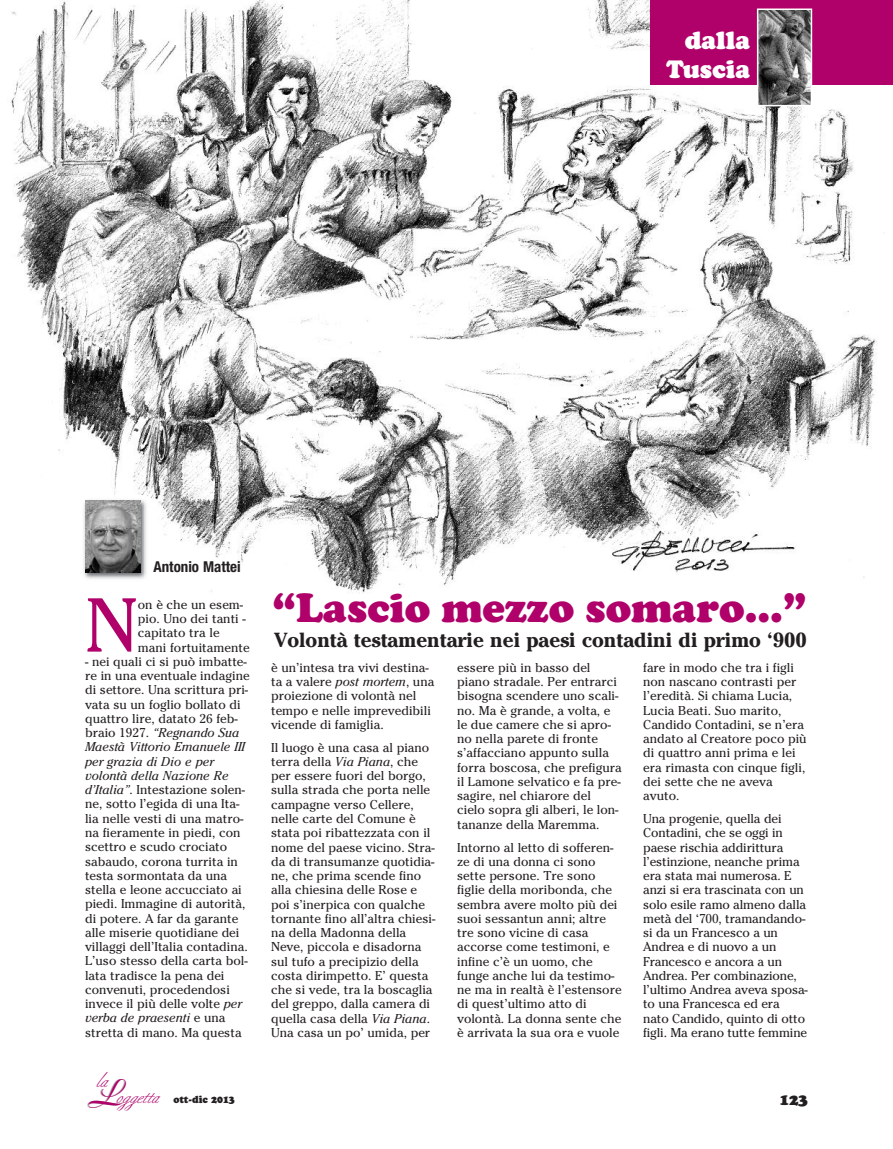
<style>
.page{position:relative;width:893px;height:1149px;background:#fff}
.page>*{position:absolute;margin:0;border:0;box-sizing:border-box;transform-origin:0 0}
.t1{font:75.75px "Cheltenham";color:#b0016a}
.t2{font:900 40.5px "Cooper";color:#b0016a}
.t3{font:900 24px/28.8px "Cooper BT";color:#fff;text-align:right}
.t4{font:700 20.25px "Cheltenham";color:#231f20}
.t5{font:19.2px "Berthold Script";color:#b0016a}
.t6{font:700 condensed 15px "Helvetica Neue";color:#231f20}
.t7{font:900 15px "Cooper BT";color:#231f20}
.t8{font:12.75px/14.2px "Cheltenham";color:#231f20}
.t9{font:900 9.9px "Cooper BT";color:#231f20;scale:.95 1}
.s1{font-style:italic}
.s2{font-family:"Boulevard";font-size:35.85px;color:#a8a9ad}
</style>
<div class="page">
<img style="left:10px;top:0;width:867px;height:609px">
<div style="left:651px;top:0;width:242px;height:85px;background:#b0016a"></div>
<img style="left:760px;top:12px;width:49px;height:91px">
<div style="left:757px;top:9px;width:55px;height:97px;border:2px solid #fff"></div>
<img style="left:80px;top:495px;width:72px;height:88px">
<img style="left:85px;top:500px;width:55px;height:72px">
<p class="t6" style="left:153px;top:561px;width:89px">Antonio Mattei</p>
<h3 class="t3" style="left:666px;top:29px;width:85px">dalla<br>Tuscia</h3>
<h2 class="t2" style="left:272px;top:583px;width:536px">“Lascio mezzo somaro...”</h2>
<h3 class="t4" style="left:274px;top:627px;width:534px">Volontà testamentarie nei paesi contadini di primo ‘900</h3>
<h1 class="t1" style="left:85px;top:578px;width:55px">N</h1>
<p class="t8" style="left:138px;top:597px;width:113px">on è che un esem&shy;pio. Uno dei tanti - capitato tra le mani fortuitamente</p>
<p class="t8" style="left:85px;top:654px;width:166px">- nei quali ci si può imbatte&shy;re in una eventuale indagine di settore. Una scrittura pri&shy;vata su un foglio bollato di quattro lire, datato 26 feb&shy;braio 1927. <span class="s1">“Regnando Sua<br>Maestà Vittorio Emanuele III per grazia di Dio e per volontà della Nazione Re d’Italia”</span>. Intestazione solen&shy;ne, sotto l’egida di una Ita&shy;lia nelle vesti di una matro&shy;na fieramente in piedi, con scettro e scudo crociato sabaudo, corona turrita in testa sormontata da una stella e leone accucciato ai piedi. Immagine di autorità, di potere. A far da garante alle miserie quotidiane dei villaggi dell’Italia contadina.<br>L’uso stesso della carta bol&shy;lata tradisce la pena dei convenuti, procedendosi invece il più delle volte <span class="s1">per verba de praesenti</span> e una stretta di mano. Ma questa</p>
<p class="t8" style="left:457px;top:660px;width:166px">essere più in basso del piano stradale. Per entrarci bisogna scendere uno scali&shy;no. Ma è grande, a volta, e le due camere che si apro&shy;no nella parete di fronte s’affacciano appunto sulla forra boscosa, che prefigura il Lamone selvatico e fa pre&shy;sagire, nel chiarore del cielo sopra gli alberi, le lon&shy;tananze della Maremma.</p>
<p class="t8" style="left:271px;top:660px;width:165px">è un’intesa tra vivi destina&shy;ta a valere <span class="s1">post mortem</span>, una proiezione di volontà nel tempo e nelle imprevedibili vicende di famiglia.</p>
<p class="t8" style="left:271px;top:739px;width:166px">Il luogo è una casa al piano terra della <span class="s1">Via Piana</span>, che per essere fuori del borgo, sulla strada che porta nelle campagne verso Cellere, nelle carte del Comune è stata poi ribattezzata con il nome del paese vicino. Stra&shy;da di transumanze quotidia&shy;ne, che prima scende fino alla chiesina delle Rose e poi s’inerpica con qualche tornante fino all’altra chiesi&shy;na della Madonna della<br>Neve, piccola e disadorna sul tufo a precipizio della costa dirimpetto. E’ questa che si vede, tra la boscaglia del greppo, dalla camera di quella casa della <span class="s1">Via Piana</span>.<br>Una casa un po’ umida, per</p>
<p class="t8" style="left:643px;top:660px;width:165px">fare in modo che tra i figli non nascano contrasti per l’eredità. Si chiama Lucia,<br>Lucia Beati. Suo marito,<br>Candido Contadini, se n’era andato al Creatore poco più di quattro anni prima e lei era rimasta con cinque figli, dei sette che ne aveva avuto.</p>
<p class="t8" style="left:643px;top:811px;width:166px">Una progenie, quella dei<br>Contadini, che se oggi in paese rischia addirittura l’estinzione, neanche prima era stata mai numerosa. E anzi si era trascinata con un solo esile ramo almeno dalla metà del ‘700, tramandando&shy;si da un Francesco a un<br>Andrea e di nuovo a un<br>Francesco e ancora a un<br>Andrea. Per combinazione, l’ultimo Andrea aveva sposa&shy;to una Francesca ed era nato Candido, quinto di otto figli. Ma erano tutte femmine</p>
<p class="t8" style="left:457px;top:839px;width:166px">Intorno al letto di sofferen&shy;ze di una donna ci sono sette persone. Tre sono figlie della moribonda, che sembra avere molto più dei suoi sessantun anni; altre tre sono vicine di casa accorse come testimoni, e infine c’è un uomo, che funge anche lui da testimo&shy;ne ma in realtà è l’estensore di quest’ultimo atto di volontà. La donna sente che è arrivata la sua ora e vuole</p>
<h3 class="t5" style="left:96px;top:1071px;width:13px">la</h3>
<h3 class="t5" style="left:86px;top:1087px;width:73px"><span class="s2">L</span>oggetta</h3>
<p class="t9" style="left:173px;top:1095px;width:66px">ott-dic 2013</p>
<p class="t7" style="left:780px;top:1093px;width:30px">123</p>
</div>
